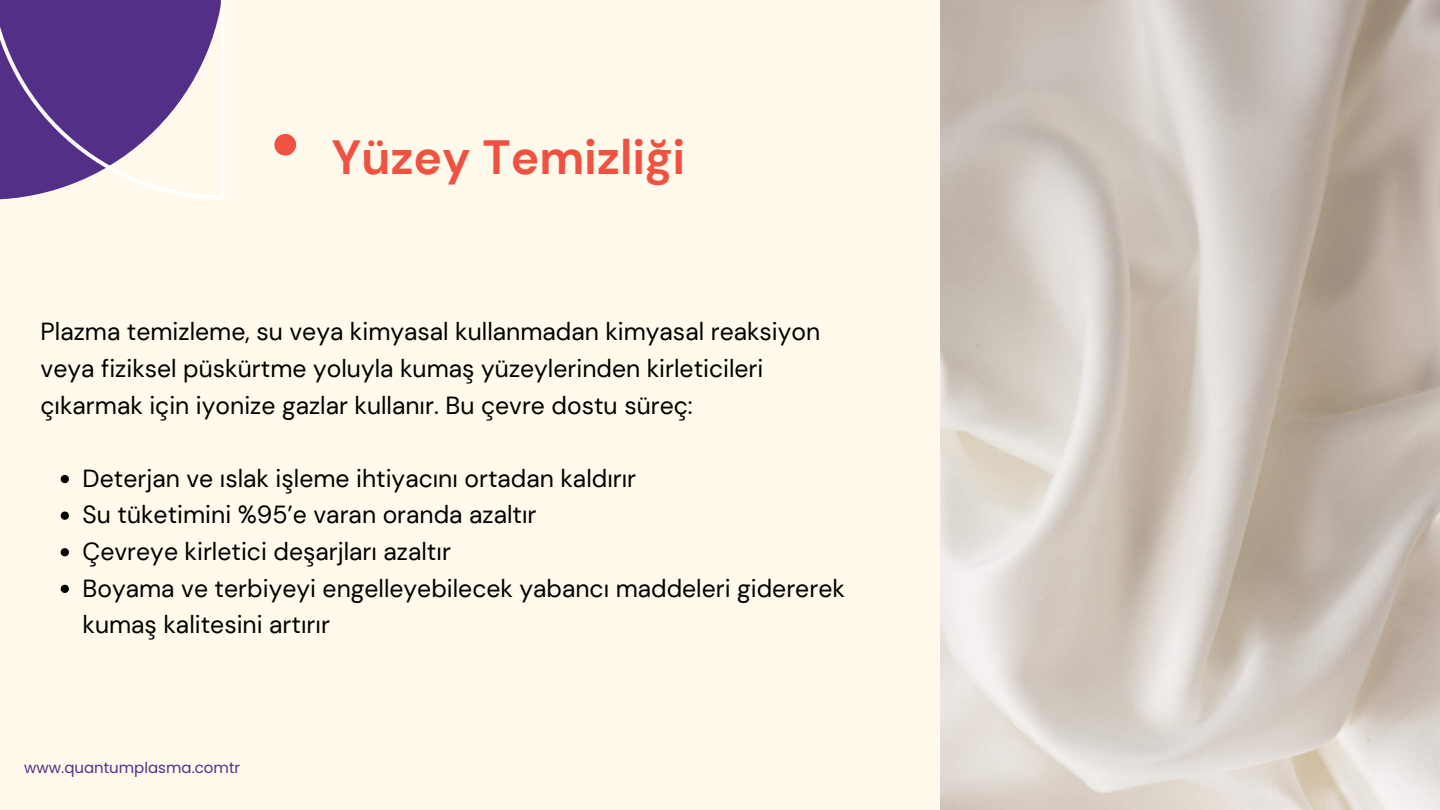
<style>
.page{position:relative;width:1440px;height:810px;background:#fffaeb}
.page>*{position:absolute;margin:0;border:0;box-sizing:border-box;transform-origin:0 0}
.t1{font:700 47.9px "DM Sans";color:#ef5241}
.t2{font:24.7px/36.6px "DM Sans";color:#000}
.t3{font:15px "Poppins";color:#532f87}
</style>
<div class="page">
<img style="left:940px;top:0;width:500px;height:810px">
<div style="left:274px;top:134px;width:22px;height:22px;background:#ef5241;border-radius:50%"></div>
<svg style="left:0;top:0;width:224px;height:200px"></svg>
<svg style="left:61px;top:475px;width:8px;height:8px"></svg>
<svg style="left:61px;top:512px;width:8px;height:8px"></svg>
<svg style="left:61px;top:548px;width:8px;height:8px"></svg>
<svg style="left:61px;top:585px;width:8px;height:8px"></svg>
<h1 class="t1" style="left:332px;top:127px;width:355px">Yüzey Temizliği</h1>
<p class="t2" style="left:41px;top:314px;width:781px">Plazma temizleme, su veya kimyasal kullanmadan kimyasal reaksiyon veya fiziksel püskürtme yoluyla kumaş yüzeylerinden kirleticileri çıkarmak için iyonize gazlar kullanır. Bu çevre dostu süreç:</p>
<p class="t2" style="left:83px;top:460px;width:764px">Deterjan ve ıslak işleme ihtiyacını ortadan kaldırır<br>Su tüketimini %95’e varan oranda azaltır<br>Çevreye kirletici deşarjları azaltır<br>Boyama ve terbiyeyi engelleyebilecek yabancı maddeleri gidererek kumaş kalitesini artırır</p>
<p class="t3" style="left:24px;top:757px;width:217px">www.quantumplasma.comtr</p>
</div>
